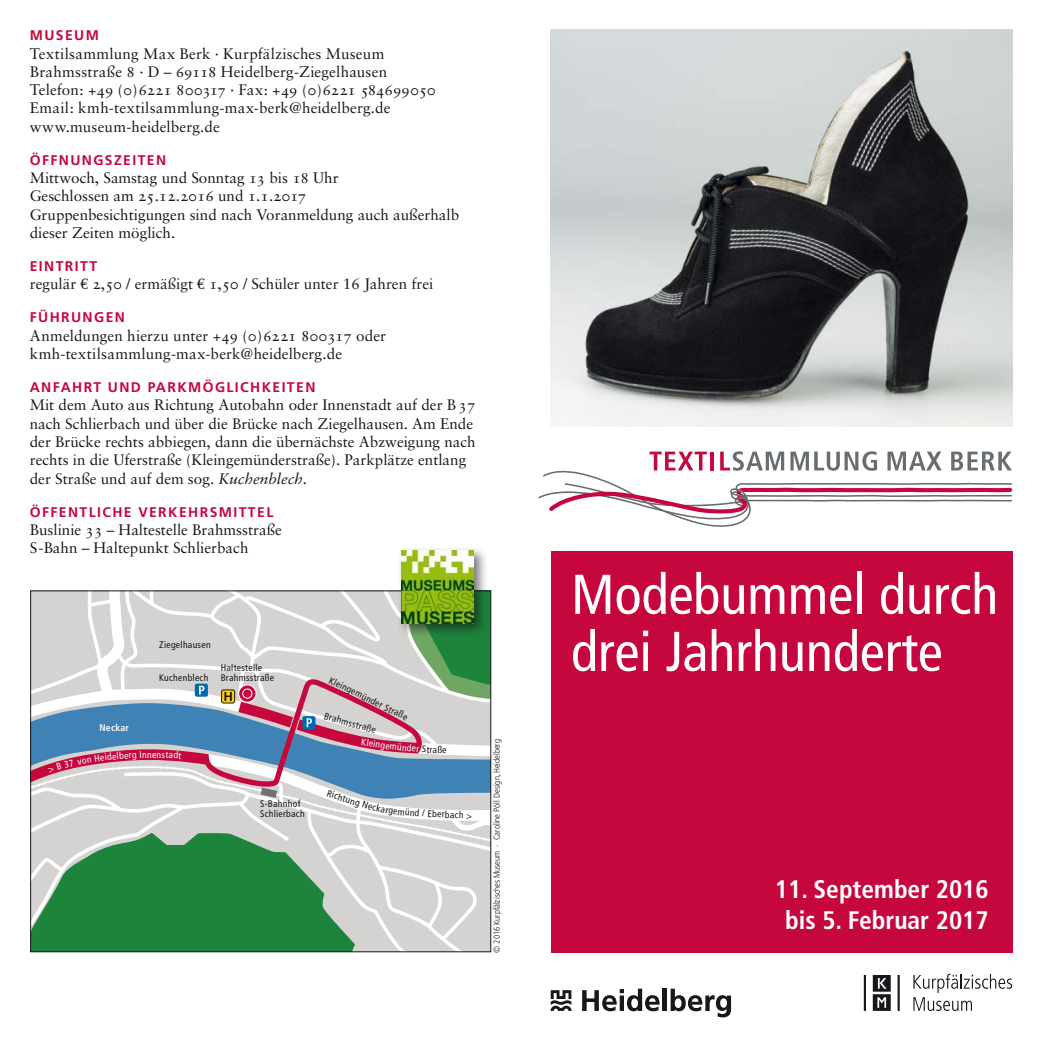
<style>
.page{position:relative;width:1042px;height:1042px;background:#fff}
.page>*{position:absolute;margin:0;border:0;box-sizing:border-box;transform-origin:0 0}
.t1{font:condensed 56px/57.1px "Frutiger";color:#fff}
.t2{font:700 condensed 25.38px/30.6px "Frutiger";color:#fff;text-align:center}
.t3{font:15.22px/18.2px "Sabon";color:#1a171c}
.t4{font:15.22px/18.2px "Sabon Roman Os F";letter-spacing:.005em;color:#1a171c}
.t5{font:700 14px "Frutiger";letter-spacing:.1em;color:#c5073d}
.t6{font:condensed 9.62px/9.6px "Frutiger";letter-spacing:.03em;color:#1a171c}
.t7{font:700 condensed 9.62px "Frutiger";letter-spacing:.03em;color:#fff}
.t8{font:condensed 9.62px "Frutiger";color:#fff}
.t9{font:300 condensed 8.75px "Frutiger";color:#1a171c}
.s1{font-family:"Sabon Roman SC"}
.s2{font-family:"Euro Serif"}
.s3{font-style:italic}
</style>
<div class="page">
<svg style="left:32px;top:816px;width:457px;height:134px;fill:#d5d3d1"></svg>
<svg style="left:32px;top:833px;width:323px;height:117px"></svg>
<div style="left:396px;top:546px;width:92px;height:92px;background:#1a171c;opacity:.6"></div>
<img style="left:401px;top:551px;width:73px;height:40px">
<img style="left:551px;top:30px;width:461px;height:397px">
<svg style="left:550px;top:990px;width:21px;height:21px"></svg>
<svg style="left:582px;top:988px;width:77px;height:23px"></svg>
<div style="left:662px;top:988px;width:5px;height:23px;background:#1a171c"></div>
<svg style="left:670px;top:988px;width:61px;height:29px"></svg>
<div style="left:551px;top:551px;width:461px;height:401px;background:#c5073d"></div>
<svg style="left:864px;top:975px;width:36px;height:36px"></svg>
<svg style="left:913px;top:973px;width:99px;height:38px"></svg>
<svg style="left:538px;top:451px;width:474px;height:76px"></svg>
<svg style="left:31px;top:591px;width:460px;height:225px"></svg>
<p class="t5" style="left:30px;top:27px;width:71px">MUSEUM</p>
<p class="t4" style="left:30px;top:44px;width:407px">Textilsammlung Max Berk · Kurpfälzisches Museum Brahmsstraße 8 · D – 69118 Heidelberg-Ziegelhausen Telefon: +49 (0)6221 800317 · Fax: +49 (0)6221 584699050<br>Email: kmh-textilsammlung-max-berk@heidelberg.de www.museum-heidelberg.de</p>
<p class="t5" style="left:30px;top:152px;width:138px">ÖFFNUNGSZEITEN</p>
<p class="t3" style="left:30px;top:168px;width:310px">Mittwoch, Samstag und Sonntag <span class="s1">13</span> bis <span class="s1">18</span> Uhr</p>
<p class="t4" style="left:30px;top:187px;width:278px">Geschlossen am 25.12.2016 und 1.1.2017</p>
<p class="t3" style="left:30px;top:205px;width:431px">Gruppenbesichtigungen sind nach Voranmeldung auch außerhalb dieser Zeiten möglich.</p>
<p class="t5" style="left:30px;top:258px;width:69px">EINTRITT</p>
<p class="t3" style="left:30px;top:275px;width:405px">regulär <span class="s2">e</span> <span class="s1">2</span>,<span class="s1">50</span> / ermäßigt <span class="s2">e</span> <span class="s1">1,50</span> / Schüler unter 16 Jahren frei</p>
<p class="t5" style="left:30px;top:309px;width:97px">FÜHRUNGEN</p>
<p class="t4" style="left:30px;top:326px;width:358px">Anmeldungen hierzu unter <span class="s1">+49 (0)6221 800317</span> oder kmh-textilsammlung-max-berk@heidelberg.de</p>
<p class="t5" style="left:30px;top:379px;width:287px">ANFAHRT UND PARKMÖGLICHKEITEN</p>
<p class="t3" style="left:30px;top:396px;width:447px">Mit dem Auto aus Richtung Autobahn oder Innenstadt auf der B <span class="s1">37 </span>nach Schlierbach und über die Brücke nach Ziegelhausen. Am Ende der Brücke rechts abbiegen, dann die übernächste Abzweigung nach rechts in die Uferstraße (Kleingemünderstraße). Parkplätze entlang der Straße und auf dem sog. <span class="s3">Kuchenblech.</span></p>
<p class="t5" style="left:30px;top:503px;width:245px">ÖFFENTLICHE VERKEHRSMITTEL</p>
<p class="t3" style="left:30px;top:520px;width:254px">Buslinie <span class="s1">33 –</span> Haltestelle Brahmsstraße<br>S-Bahn – Haltepunkt Schlierbach</p>
<p class="t6" style="left:159px;top:640px;width:53px">Ziegelhausen</p>
<p class="t6" style="left:159px;top:672px;width:51px">Kuchenblech</p>
<p class="t6" style="left:221px;top:663px;width:55px">Haltestelle<br>Brahmsstraße</p>
<p class="t6" style="left:332px;top:675px;width:88px;rotate:26deg">Kleingemünder Straße</p>
<p class="t7" style="left:99px;top:721px;width:31px">Neckar</p>
<p class="t6" style="left:325px;top:711px;width:55px;rotate:15deg">Brahmsstraße</p>
<p class="t8" style="left:147px;top:749px;width:11px">ne</p>
<p class="t6" style="left:260px;top:799px;width:46px">S-Bahnhof<br>Schlierbach</p>
<p class="t6" style="left:415px;top:808px;width:59px;rotate:3deg">d / Eberbach &gt;</p>
<p class="t9" style="left:492px;top:952px;width:215px;rotate:-90deg">© 2016 Kurpfälzisches Museum . Caroline Pöll Design, Heidelberg</p>
<h1 class="t1" style="left:571px;top:566px;width:429px">Modebummel durch drei Jahrhunderte</h1>
<h2 class="t2" style="left:775px;top:874px;width:215px">11. September 2016 bis 5. Februar 2017</h2>
</div>
